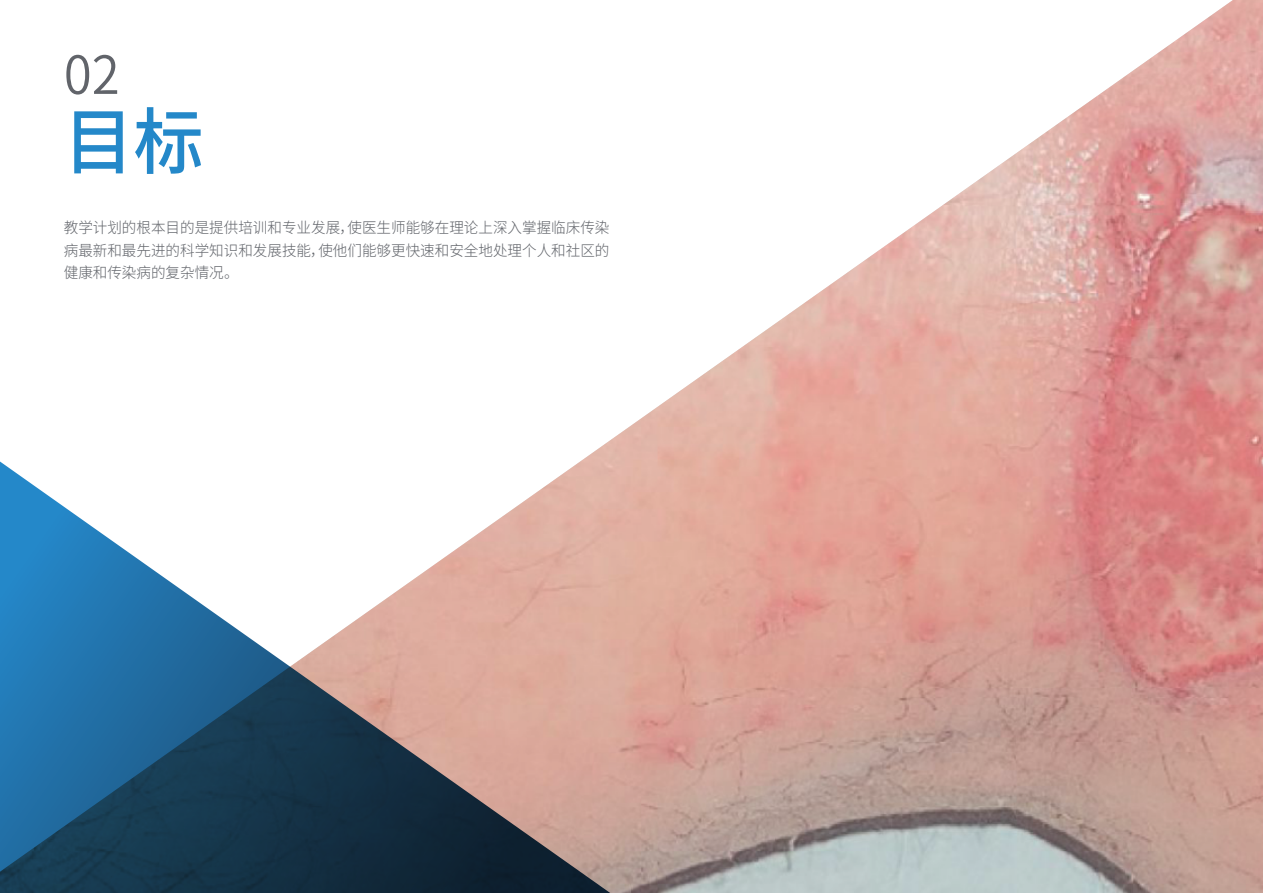
<style>
.page{position:relative;width:1263px;height:893px;background:#fff}
.page>*{position:absolute;margin:0;border:0;box-sizing:border-box;transform-origin:0 0}
.t1{font:500 72px "Source Han Sans CN";color:#2488c9}
.t2{font:52.5px "Source Han Sans CN";color:#61646a}
.t3{font:300 15px/22.5px "Source Han Sans CN";color:#61646a;text-align:justify}
</style>
<div class="page">
<img style="left:602px;top:0;width:661px;height:893px">
<svg style="left:0;top:446px;width:640px;height:447px"></svg>
<h2 class="t2" style="left:64px;top:45px;width:57px">02</h2>
<h1 class="t1" style="left:64px;top:101px;width:141px">目标</h1>
<p class="t3" style="left:64px;top:217px;width:547px">教学计划的根本目的是提供培训和专业发展，使医生师能够在理论上深入掌握临床传染病最新和最先进的科学知识和发展技能，使他们能够更快速和安全地处理个人和社区的健康和传染病的复杂情况。</p>
</div>
